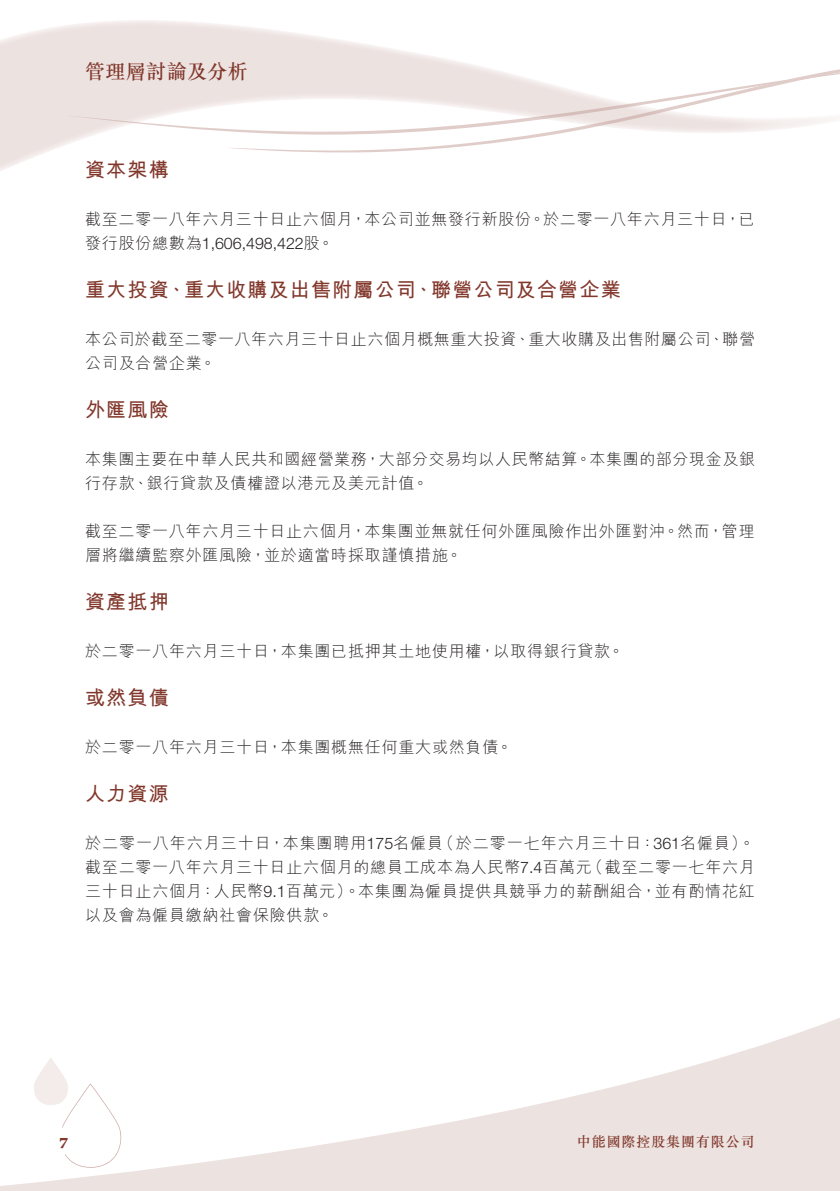
<style>
.page{position:relative;width:840px;height:1191px;background:#fff}
.page>*{position:absolute;margin:0;border:0;box-sizing:border-box;transform-origin:0 0}
.Heading_1{font:700 20px "M Hei HK";letter-spacing:.06em;color:#82382c}
.t1{font:500 20px "M Sung HK";letter-spacing:.02em;color:#82382c}
.Body_Text{font:300 16px/24px "M Hei HK";letter-spacing:.045em;color:#231f20}
.t2{font:700 16px "Chronicle Text G2";color:#82382c}
.t3{font:500 14px "M Sung HK";letter-spacing:.065em;color:#82382c}
.s1{font-family:"Helvetica Neue LT Std"}
</style>
<div class="page">
<svg style="left:0;top:20px;width:453px;height:151px;fill:#f1e9e7"></svg>
<svg style="left:64px;top:67px;width:161px;height:68px;fill:#ece2e0"></svg>
<svg style="left:225px;top:61px;width:614px;height:91px"></svg>
<svg style="left:0;top:1018px;width:839px;height:173px"></svg>
<svg style="left:33px;top:1057px;width:88px;height:110px"></svg>
<p class="t1" style="left:85px;top:57px;width:164px">管理層討論及分析</p>
<p class="Heading_1" style="left:85px;top:155px;width:85px">資本架構</p>
<p class="Body_Text" style="left:85px;top:206px;width:670px">截至二零一八年六月三十日止六個月，本公司並無發行新股份。於二零一八年六月三十日，已發行股份總數為<span class="s1">1,606,498,422</span>股。</p>
<p class="Heading_1" style="left:85px;top:275px;width:536px">重大投資、重大收購及出售附屬公司、聯營公司及合營企業</p>
<p class="Body_Text" style="left:85px;top:326px;width:671px">本公司於截至二零一八年六月三十日止六個月概無重大投資、重大收購及出售附屬公司、聯營公司及合營企業。</p>
<p class="Heading_1" style="left:85px;top:395px;width:85px">外匯風險</p>
<p class="Body_Text" style="left:85px;top:446px;width:671px">本集團主要在中華人民共和國經營業務，大部分交易均以人民幣結算。本集團的部分現金及銀行存款、銀行貸款及債權證以港元及美元計值。</p>
<p class="Body_Text" style="left:85px;top:518px;width:670px">截至二零一八年六月三十日止六個月，本集團並無就任何外匯風險作出外匯對沖。然而，管理層將繼續監察外匯風險，並於適當時採取謹慎措施。</p>
<p class="Heading_1" style="left:85px;top:587px;width:85px">資產抵押</p>
<p class="Body_Text" style="left:85px;top:638px;width:540px">於二零一八年六月三十日，本集團已抵押其土地使用權，以取得銀行貸款。</p>
<p class="Heading_1" style="left:85px;top:683px;width:85px">或然負債</p>
<p class="Body_Text" style="left:85px;top:734px;width:428px">於二零一八年六月三十日，本集團概無任何重大或然負債。</p>
<p class="Heading_1" style="left:85px;top:779px;width:85px">人力資源</p>
<p class="Body_Text" style="left:438px;top:830px;width:318px">（於二零一七年六月三十日：<span class="s1">361</span>名僱員。(</p>
<p class="Body_Text" style="left:85px;top:830px;width:359px">於二零一八年六月三十日，本集團聘用<span class="s1">175</span>名僱員</p>
<p class="Body_Text" style="left:586px;top:854px;width:169px">（截至二零一七年六月</p>
<p class="Body_Text" style="left:85px;top:854px;width:670px">截至二零一八年六月三十日止六個月的總員工成本為人民幣<span class="s1">7.4</span>百萬元<br>三十日止六個月：人民幣<span class="s1">9.1</span>百萬元）。本集團為僱員提供具競爭力的薪酬組合，並有酌情花紅以及會為僱員繳納社會保險供款。</p>
<p class="t2" style="left:59px;top:1129px;width:10px">7</p>
<p class="t3" style="left:576px;top:1131px;width:179px">中能國際控股集團有限公司</p>
</div>
